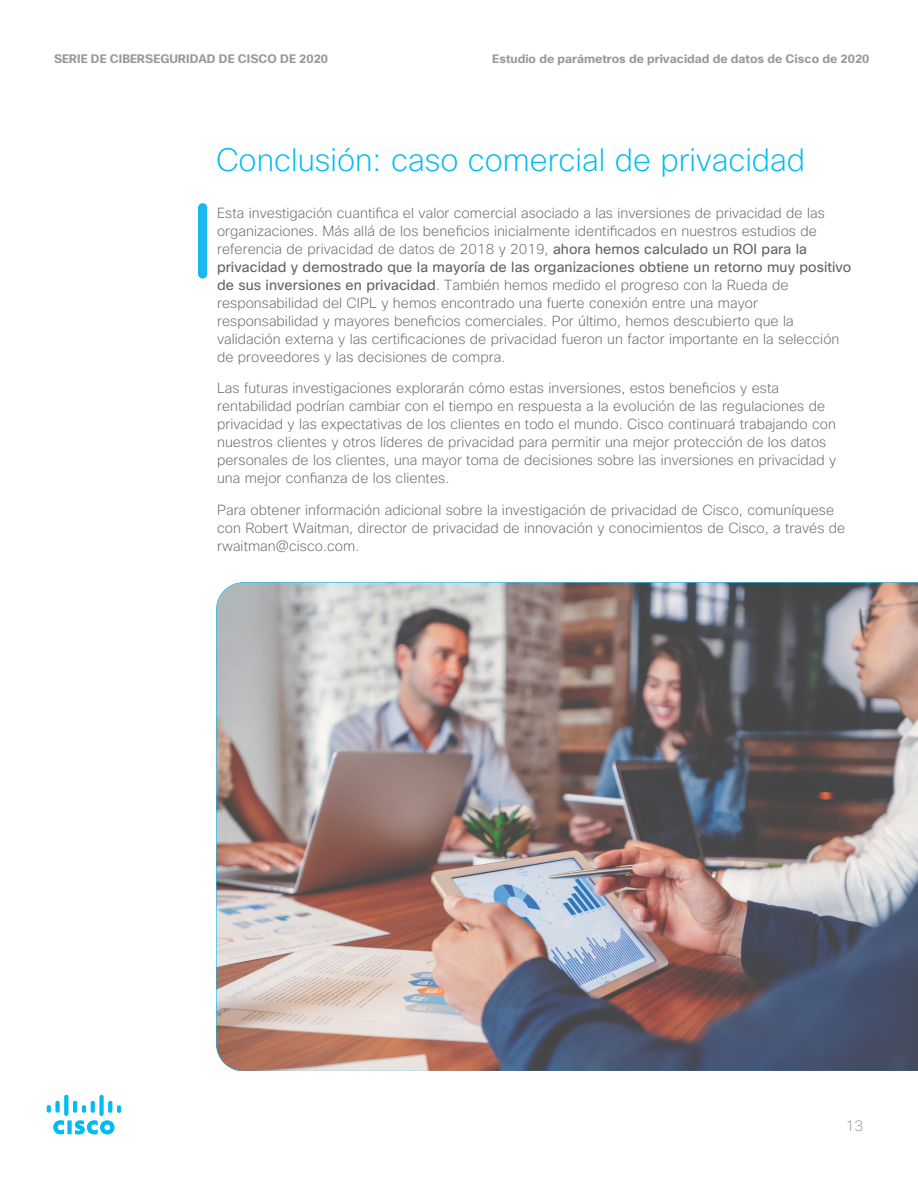
<style>
.page{position:relative;width:918px;height:1188px;background:#fff}
.page>*{position:absolute;margin:0;border:0;box-sizing:border-box;transform-origin:0 0}
.t1{font:200 31.5px "Cisco Sans";color:#00bcf0}
.t2{font:200 15px "Cisco Sans";color:#97999b}
.Paragraph_Style4{font:200 14.25px/18px "Cisco Sans";letter-spacing:.005em;color:#636466}
.Paragraph_Style33{font:200 14.25px/18px "Cisco Sans";letter-spacing:.005em;color:#636466}
._1{font:200 14.25px/18px "Cisco Sans";letter-spacing:.005em;color:#636466}
.t3{font:700 12px "Cisco Sans";letter-spacing:.005em;color:#97999b}
.s1{font-weight:400}
</style>
<div class="page">
<svg style="left:54px;top:1121px;width:60px;height:13px"></svg>
<svg style="left:47px;top:1106px;width:3px;height:6px"></svg>
<svg style="left:56px;top:1101px;width:3px;height:11px"></svg>
<svg style="left:65px;top:1095px;width:3px;height:20px"></svg>
<svg style="left:74px;top:1101px;width:20px;height:11px"></svg>
<svg style="left:100px;top:1095px;width:3px;height:20px"></svg>
<svg style="left:109px;top:1101px;width:12px;height:11px"></svg>
<svg style="left:199px;top:204px;width:8px;height:74px"></svg>
<img style="left:217px;top:583px;width:701px;height:488px">
<p class="t3" style="left:54px;top:51px;width:276px">SERIE DE CIBERSEGURIDAD DE CISCO DE 2020</p>
<p class="t3" style="left:492px;top:51px;width:379px">Estudio de parámetros de privacidad de datos de Cisco de 2020</p>
<h1 class="t1" style="left:216px;top:140px;width:591px">Conclusión: caso comercial de privacidad</h1>
<p class="Paragraph_Style4" style="left:217px;top:204px;width:636px">Esta investigación cuantifica el valor comercial asociado a las inversiones de privacidad de las organizaciones. Más allá de los beneficios inicialmente identificados en nuestros estudios de referencia de privacidad de datos de 2018 y 2019, <span class="s1">ahora hemos calculado un ROI para la privacidad y demostrado que la mayoría de las organizaciones obtiene un retorno muy positivo de sus inversiones en privacidad</span>. También hemos medido el progreso con la Rueda de responsabilidad del CIPL y hemos encontrado una fuerte conexión entre una mayor responsabilidad y mayores beneficios comerciales. Por último, hemos descubierto que la validación externa y las certificaciones de privacidad fueron un factor importante en la selección de proveedores y las decisiones de compra.</p>
<p class="Paragraph_Style33" style="left:217px;top:380px;width:621px">Las futuras investigaciones explorarán cómo estas inversiones, estos beneficios y esta rentabilidad podrían cambiar con el tiempo en respuesta a la evolución de las regulaciones de privacidad y las expectativas de los clientes en todo el mundo. Cisco continuará trabajando con nuestros clientes y otros líderes de privacidad para permitir una mejor protección de los datos personales de los clientes, una mayor toma de decisiones sobre las inversiones en privacidad y una mejor confianza de los clientes.</p>
<p class="_1" style="left:217px;top:501px;width:630px">Para obtener información adicional sobre la investigación de privacidad de Cisco, comuníquese con Robert Waitman, director de privacidad de innovación y conocimientos de Cisco, a través de rwaitman@cisco.com.</p>
<p class="t2" style="left:846px;top:1116px;width:20px">13</p>
</div>
